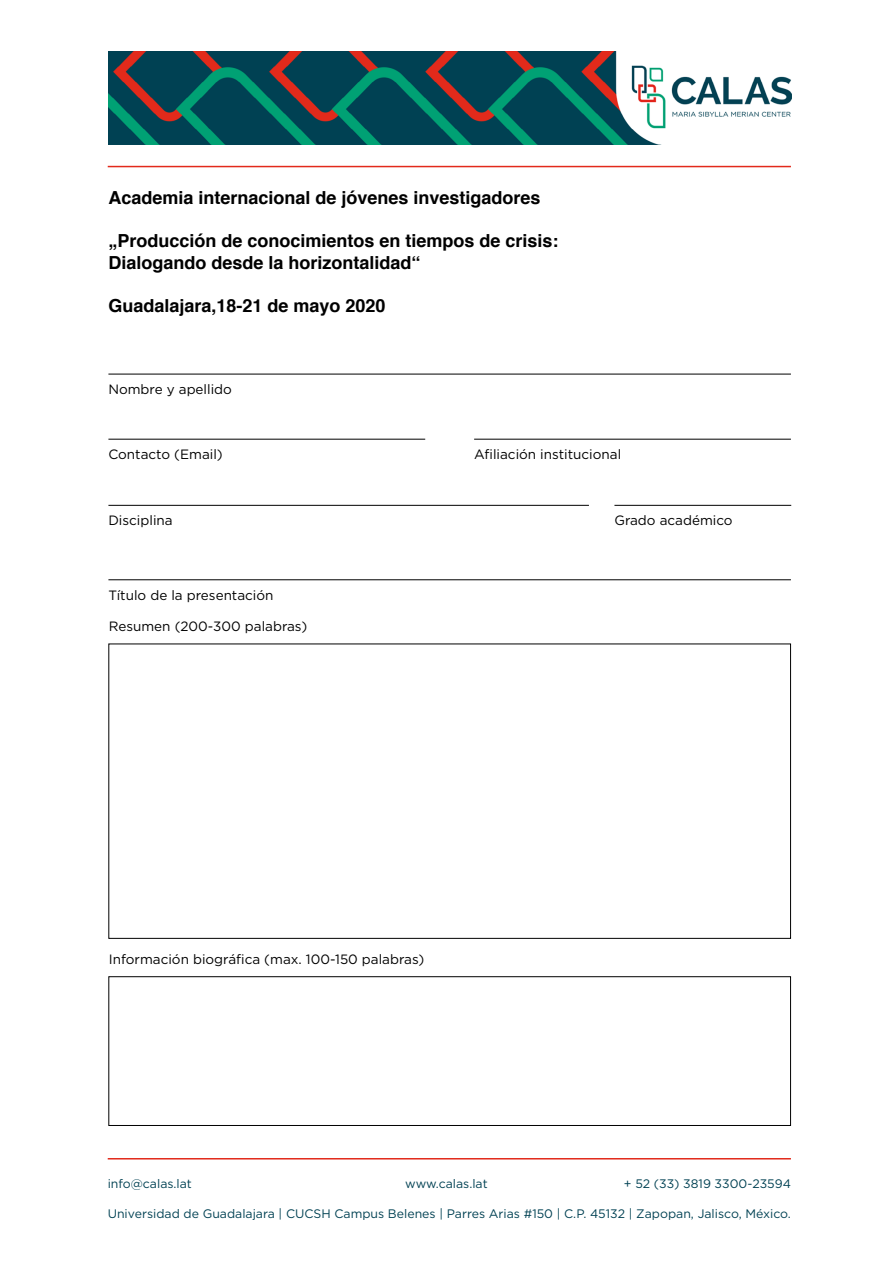
<style>
.page{position:relative;width:893px;height:1263px;background:#fff}
.page>*{position:absolute;margin:0;border:0;box-sizing:border-box;transform-origin:0 0}
.t1{font:700 18px/21.6px "Helvetica";color:#000}
.t2{font:13.5px "Gotham";color:#000}
.t3{font:12.3px "Gotham";color:#004153}
</style>
<div class="page">
<img style="left:108px;top:51px;width:683px;height:93px">
<hr style="left:108px;top:166px;width:683px;height:1px;background:#e22a1b">
<hr style="left:108px;top:1158px;width:683px;height:1px;background:#e22a1b">
<hr style="left:108px;top:374px;width:683px;height:1px;background:#000">
<hr style="left:108px;top:439px;width:317px;height:1px;background:#000">
<hr style="left:474px;top:439px;width:317px;height:1px;background:#000">
<hr style="left:108px;top:505px;width:481px;height:1px;background:#000">
<hr style="left:614px;top:505px;width:177px;height:1px;background:#000">
<hr style="left:108px;top:579px;width:683px;height:1px;background:#000">
<div style="left:108px;top:976px;width:683px;height:150px;border:1px solid #000"></div>
<h1 class="t1" style="left:108px;top:187px;width:434px">Academia internacional de jóvenes investigadores</h1>
<h1 class="t1" style="left:108px;top:230px;width:452px">„Producción de conocimientos en tiempos de crisis:<br>Dialogando desde la horizontalidad“</h1>
<h1 class="t1" style="left:108px;top:295px;width:279px">Guadalajara,18-21 de mayo 2020</h1>
<p class="t2" style="left:108px;top:381px;width:125px">Nombre y apellido</p>
<p class="t2" style="left:108px;top:446px;width:116px">Contacto (Email)</p>
<p class="t2" style="left:474px;top:446px;width:149px">Afiliación institucional</p>
<p class="t2" style="left:108px;top:512px;width:66px">Disciplina</p>
<p class="t2" style="left:614px;top:512px;width:120px">Grado académico</p>
<p class="t2" style="left:108px;top:586px;width:167px">Título de la presentación</p>
<p class="t2" style="left:109px;top:618px;width:200px">Resumen (200-300 palabras)</p>
<p class="t2" style="left:109px;top:951px;width:317px">Información biográfica (max. 100-150 palabras)</p>
<p class="t3" style="left:108px;top:1175px;width:86px">info@calas.lat</p>
<p class="t3" style="left:405px;top:1175px;width:84px">www.calas.lat</p>
<p class="t3" style="left:624px;top:1175px;width:168px">+ 52 (33) 3819 3300-23594</p>
<p class="t3" style="left:108px;top:1205px;width:685px">Universidad de Guadalajara | CUCSH Campus Belenes | Parres Arias #150 | C.P. 45132 | Zapopan, Jalisco, México.</p>
</div>
